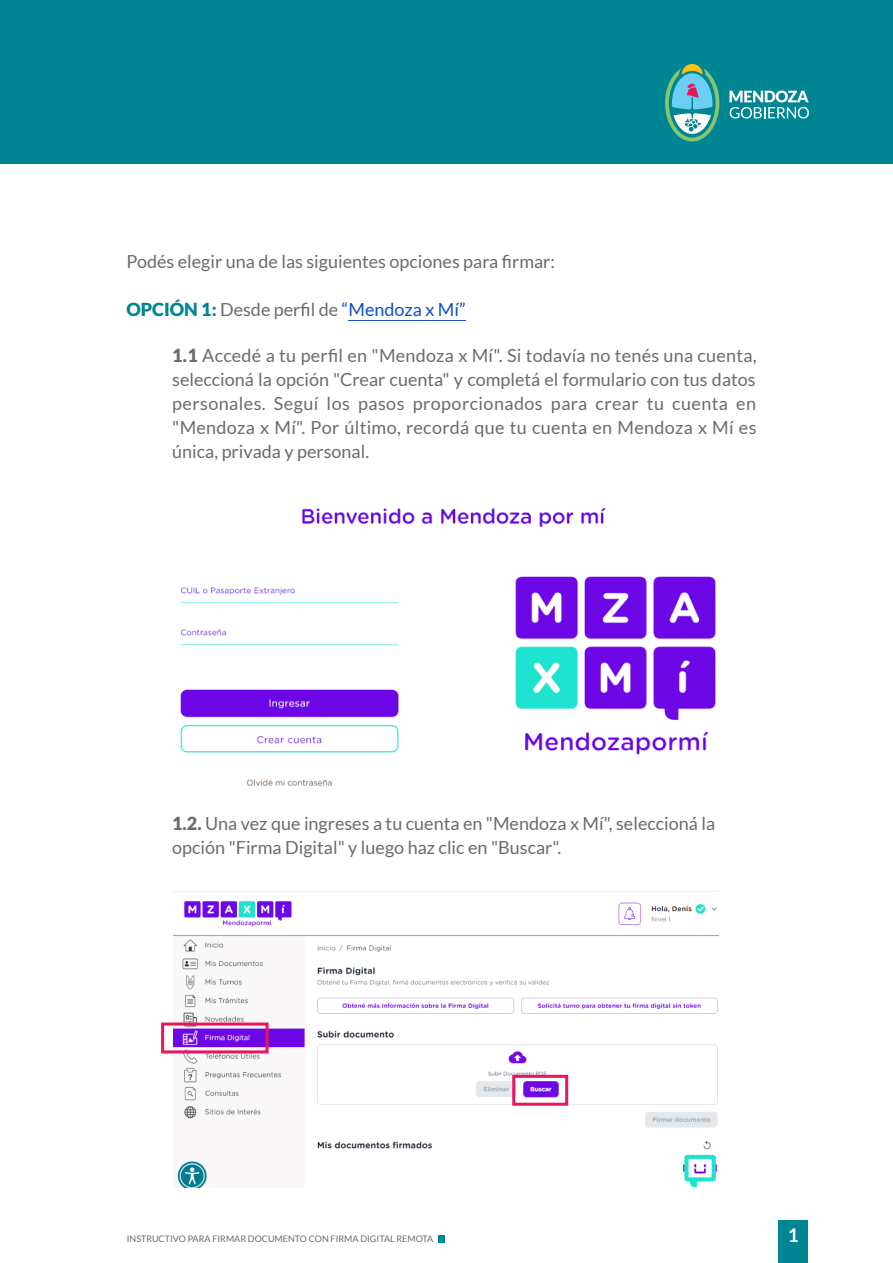
<style>
.page{position:relative;width:893px;height:1263px;background:#fff}
.page>*{position:absolute;margin:0;border:0;box-sizing:border-box;transform-origin:0 0}
.t1{font:700 18.9px "Lato";color:#fff}
.t2{font:18px/24px "Lato";color:#6b6b6b;text-align:justify}
.t3{font:9px "Lato";color:#6b6b6b}
.s1{font-weight:900;color:#008593}
.s2{color:#104fc1}
.s3{font-weight:900}
</style>
<div class="page">
<img style="left:180px;top:507px;width:536px;height:279px">
<div style="left:0;top:0;width:893px;height:164px;background:#008593"></div>
<div style="left:778px;top:1220px;width:30px;height:43px;background:#008593"></div>
<div style="left:438px;top:1235px;width:7px;height:7px;background:#008593"></div>
<svg style="left:665px;top:64px;width:54px;height:77px"></svg>
<svg style="left:729px;top:91px;width:80px;height:27px"></svg>
<hr style="left:348px;top:320px;width:118px;height:1px;background:#104fc1">
<img style="left:173px;top:891px;width:545px;height:297px">
<div style="left:512px;top:1075px;width:56px;height:31px;border:3px solid #ec145a"></div>
<div style="left:161px;top:1022px;width:108px;height:31px;border:3px solid #ec145a"></div>
<p class="t2" style="left:126px;top:250px;width:430px">Podés elegir una de las siguientes opciones para firmar:</p>
<p class="t2" style="left:126px;top:298px;width:341px"><span class="s1">OPCIÓN 1:</span> Desde perfil de <span class="s2">“Mendoza x Mí”</span></p>
<p class="t2" style="left:172px;top:343px;width:586px"><span class="s3">1.1</span> Accedé a tu perfil en "Mendoza x Mí". Si todavía no tenés una cuenta, seleccioná la opción "Crear cuenta" y completá el formulario con tus datos personales. Seguí los pasos proporcionados para crear tu cuenta en "Mendoza x Mí". Por último, recordá que tu cuenta en Mendoza x Mí es única, privada y personal.</p>
<p class="t2" style="left:172px;top:811px;width:544px"><span class="s3">1.2.</span> Una vez que ingreses a tu cuenta en "Mendoza x Mí", seleccioná la opción "Firma Digital" y luego haz clic en "Buscar".</p>
<p class="t3" style="left:127px;top:1234px;width:308px">INSTRUCTIVO PARA FIRMAR DOCUMENTO CON FIRMA DIGITAL REMOTA</p>
<p class="t1" style="left:788px;top:1224px;width:12px">1</p>
</div>
